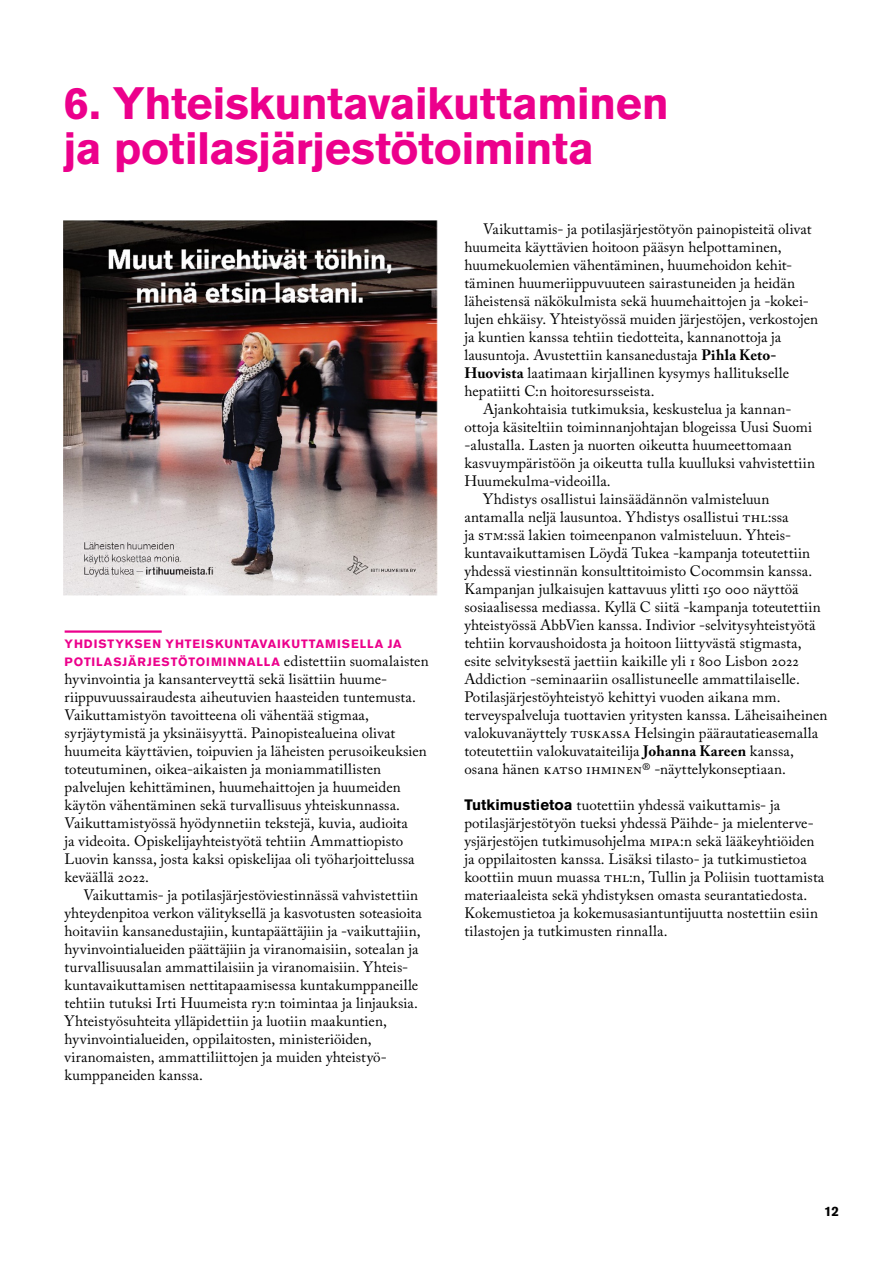
<style>
.page{position:relative;width:893px;height:1263px;background:#fff}
.page>*{position:absolute;margin:0;border:0;box-sizing:border-box;transform-origin:0 0}
.t1{font:700 45px/45px "Akzidenz Grotesk BE";letter-spacing:-.01em;color:#ec008c}
.t2{font:15px/18px "Adobe Caslon Pro";letter-spacing:.005em;color:#000}
.t3{font:700 13.5px "Akzidenz Grotesk BE";color:#000}
.t4{font:700 12px/18px "Akzidenz Grotesk BE";letter-spacing:.075em;color:#ec008c}
.s1{font-family:"Adobe Caslon Pro";font-weight:400;font-size:15px;color:#000}
.s2{font-weight:700}
.s3{font-family:"Akzidenz Grotesk BE";font-weight:700}
</style>
<div class="page">
<hr style="left:65px;top:630px;width:97px;height:3px;background:#ec008c">
<img style="left:63px;top:221px;width:375px;height:374px">
<h1 class="t1" style="left:63px;top:81px;width:607px">6. Yhteiskuntavaikuttaminen ja potilasjärjestötoiminta</h1>
<p class="t4" style="left:65px;top:635px;width:365px">YHDISTYKSEN YHTEISKUNTAVAIKUTTAMISELLA JA<br>POTILASJÄRJESTÖTOIMINNALLA <span class="s1">edistettiin suomalaisten</span></p>
<p class="t2" style="left:65px;top:670px;width:364px">hyvinvointia ja kansanterveyttä sekä lisättiin huume&shy;riippuvuussairaudesta aiheutuvien haasteiden tuntemusta.<br>Vaikuttamistyön tavoitteena oli vähentää stigmaa, syrjäytymistä ja yksinäisyyttä. Painopistealueina olivat huumeita käyttävien, toipuvien ja läheisten perusoikeuksien toteutuminen, oikea-aikaisten ja moniammatillisten palvelujen kehittäminen, huumehaittojen ja huumeiden käytön vähentäminen sekä turvallisuus yhteiskunnassa.<br>Vaikuttamistyössä hyödynnetiin tekstejä, kuvia, audioita<br>ja videoita. Opiskelijayhteistyötä tehtiin Ammattiopisto Luovin kanssa, josta kaksi opiskelijaa oli työharjoittelussa keväällä 2022.</p>
<p class="t2" style="left:65px;top:886px;width:359px;text-indent:19px">Vaikuttamis- ja potilasjärjestöviestinnässä vahvistettiin yhteydenpitoa verkon välityksellä ja kasvotusten soteasioita hoitaviin kansanedustajiin, kuntapäättäjiin ja -vaikuttajiin, hyvinvointialueiden päättäjiin ja viranomaisiin, sotealan ja turvallisuusalan ammattilaisiin ja viranomaisiin. Yhteis&shy;kuntavaikuttamisen nettitapaamisessa kuntakumppaneille tehtiin tutuksi Irti Huumeista ry:n toimintaa ja linjauksia.<br>Yhteistyösuhteita ylläpidettiin ja luotiin maakuntien, hyvinvointialueiden, oppilaitosten, ministeriöiden, viranomaisten, ammattiliittojen ja muiden yhteistyö&shy;kumppaneiden kanssa.</p>
<p class="t2" style="left:483px;top:220px;width:330px">Vaikuttamis- ja potilasjärjestötyön painopisteitä olivat</p>
<p class="t2" style="left:464px;top:238px;width:319px">huumeita käyttävien hoitoon pääsyn helpottaminen,</p>
<p class="t2" style="left:464px;top:256px;width:329px">huumekuolemien vähentäminen, huumehoidon kehit-</p>
<p class="t2" style="left:464px;top:274px;width:332px">täminen huumeriippuvuuteen sairastuneiden ja heidän</p>
<p class="t2" style="left:464px;top:292px;width:346px">läheistensä näkökulmista sekä huumehaittojen ja -kokei-</p>
<p class="t2" style="left:464px;top:310px;width:355px">lujen ehkäisy. Yhteistyössä muiden järjestöjen, verkostojen</p>
<p class="t2" style="left:464px;top:328px;width:318px">ja kuntien kanssa tehtiin tiedotteita, kannanottoja ja</p>
<p class="t2" style="left:464px;top:346px;width:313px">lausuntoja. Avustettiin kansanedustaja <span class="s2">Pihla Keto-</span></p>
<p class="t2" style="left:464px;top:364px;width:326px"><span class="s2">Huovista</span> laatimaan kirjallinen kysymys hallitukselle</p>
<p class="t2" style="left:464px;top:382px;width:192px">hepatiitti C:n hoitoresursseista.</p>
<p class="t2" style="left:483px;top:400px;width:308px">Ajankohtaisia tutkimuksia, keskustelua ja kannan-</p>
<p class="t2" style="left:464px;top:418px;width:349px">ottoja käsiteltiin toiminnanjohtajan blogeissa Uusi Suomi</p>
<p class="t2" style="left:464px;top:436px;width:329px">-alustalla. Lasten ja nuorten oikeutta huumeettomaan</p>
<p class="t2" style="left:464px;top:454px;width:352px">kasvuympäristöön ja oikeutta tulla kuulluksi vahvistettiin</p>
<p class="t2" style="left:464px;top:472px;width:148px">Huumekulma-videoilla.</p>
<p class="t2" style="left:483px;top:490px;width:288px">Yhdistys osallistui lainsäädännön valmisteluun</p>
<p class="t2" style="left:464px;top:508px;width:326px">antamalla neljä lausuntoa. Yhdistys osallistui THL:ssa</p>
<p class="t2" style="left:464px;top:526px;width:327px">ja STM:ssä lakien toimeenpanon valmisteluun. Yhteis-</p>
<p class="t2" style="left:464px;top:544px;width:347px">kuntavaikuttamisen Löydä Tukea -kampanja toteutettiin</p>
<p class="t2" style="left:464px;top:562px;width:349px">yhdessä viestinnän konsulttitoimisto Cocommsin kanssa.</p>
<p class="t2" style="left:464px;top:580px;width:336px">Kampanjan julkaisujen kattavuus ylitti 150 000 näyttöä</p>
<p class="t2" style="left:464px;top:598px;width:358px">sosiaalisessa mediassa. Kyllä C siitä -kampanja toteutettiin</p>
<p class="t2" style="left:464px;top:616px;width:353px">yhteistyössä AbbVien kanssa. Indivior -selvitysyhteistyötä</p>
<p class="t2" style="left:464px;top:634px;width:339px">tehtiin korvaushoidosta ja hoitoon liittyvästä stigmasta,</p>
<p class="t2" style="left:464px;top:652px;width:336px">esite selvityksestä jaettiin kaikille yli 1 800 Lisbon 2022</p>
<p class="t2" style="left:464px;top:670px;width:337px">Addiction -seminaariin osallistuneelle ammattilaiselle.</p>
<p class="t2" style="left:464px;top:688px;width:318px">Potilasjärjestöyhteistyö kehittyi vuoden aikana mm.</p>
<p class="t2" style="left:464px;top:706px;width:365px">terveyspalveluja tuottavien yritysten kanssa. Läheisaiheinen</p>
<p class="t2" style="left:464px;top:724px;width:355px">valokuvanäyttely TUSKASSA Helsingin päärautatieasemalla</p>
<p class="t2" style="left:464px;top:742px;width:331px">toteutettiin valokuvataiteilija <span class="s2">Johanna Kareen</span> kanssa,</p>
<p class="t2" style="left:464px;top:760px;width:323px">osana hänen KATSO IHMINEN® -näyttelykonseptiaan.</p>
<p class="t2" style="left:464px;top:796px;width:361px"><span class="s3">Tutkimustietoa</span> tuotettiin yhdessä vaikuttamis- ja potilasjärjestötyön tueksi yhdessä Päihde- ja mielenterve&shy;ysjärjestöjen tutkimusohjelma MIPA:n sekä lääkeyhtiöiden ja oppilaitosten kanssa. Lisäksi tilasto- ja tutkimustietoa koottiin muun muassa THL:n, Tullin ja Poliisin tuottamista materiaaleista sekä yhdistyksen omasta seurantatiedosta.<br>Kokemustietoa ja kokemusasiantuntijuutta nostettiin esiin tilastojen ja tutkimusten rinnalla.</p>
<p class="t3" style="left:824px;top:1204px;width:16px">12</p>
</div>
